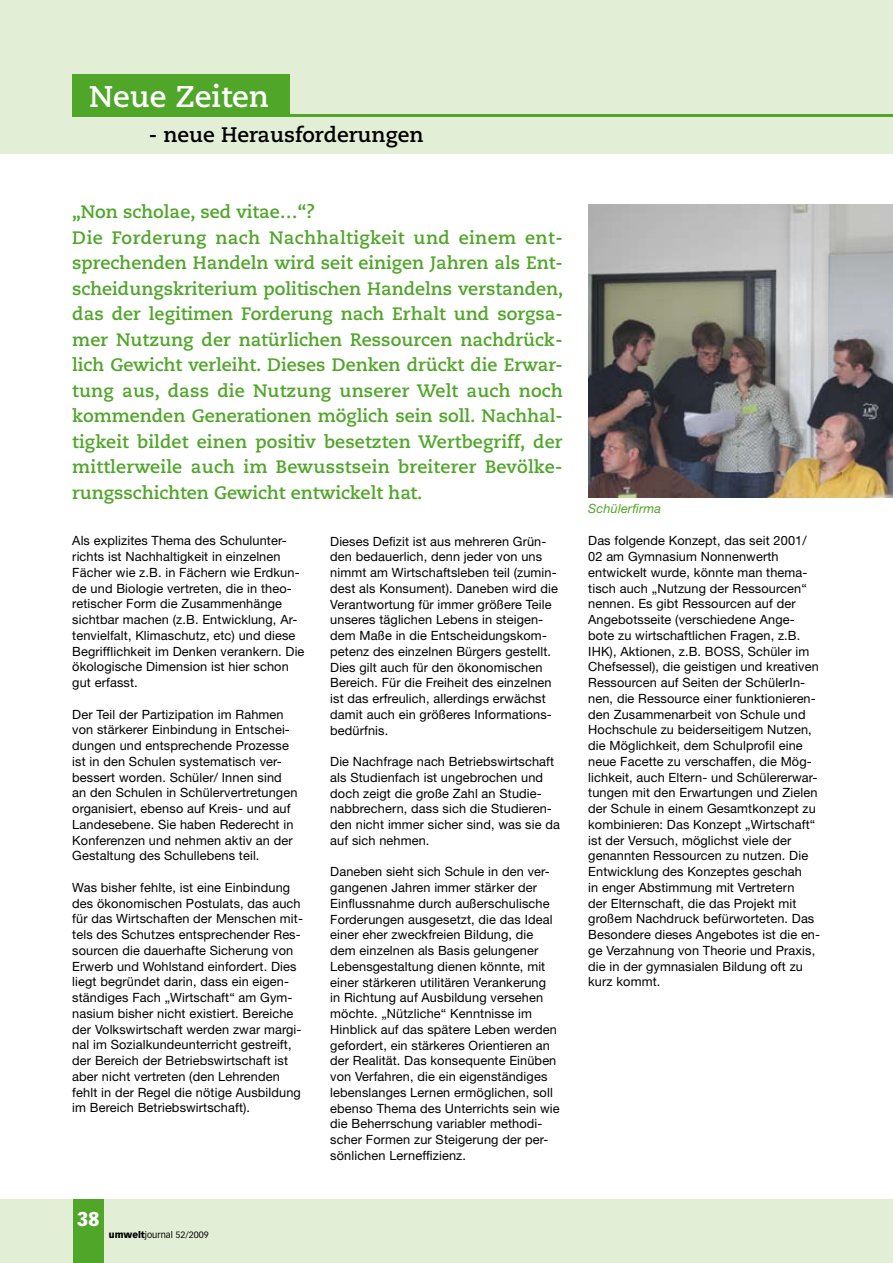
<style>
.page{position:relative;width:893px;height:1263px;background:#fff}
.page>*{position:absolute;margin:0;border:0;box-sizing:border-box;transform-origin:0 0}
.t1{font:700 30px "Caecilia";color:#fff}
.t2{font:700 21px "Caecilia";color:#000}
.t3{font:900 19.5px "Vectora LH";color:#fff}
.t4{font:700 18px/25.5px "Caecilia";color:#50a629}
.t5{font:12.75px/15.8px "Helvetica Neue";letter-spacing:.01em;color:#000}
.t6{font:italic 12.75px "Helvetica Neue";letter-spacing:.01em;color:#50a629}
.t7{font:9px "Vectora LH";color:#000}
.s1{font-weight:900}
</style>
<div class="page">
<div style="left:0;top:1199px;width:893px;height:64px;background:#e3eed7"></div>
<div style="left:0;top:0;width:893px;height:153px;background:#e3eed7"></div>
<div style="left:73px;top:1199px;width:30px;height:64px;background:#50a629"></div>
<hr style="left:72px;top:114px;width:821px;height:3px;background:#50a629">
<div style="left:72px;top:74px;width:218px;height:43px;background:#50a629"></div>
<img style="left:588px;top:204px;width:305px;height:293px">
<h1 class="t1" style="left:89px;top:79px;width:181px">Neue Zeiten</h1>
<h2 class="t2" style="left:149px;top:122px;width:276px">- neue Herausforderungen</h2>
<p class="t4" style="left:72px;top:199px;width:493px">„Non scholae, sed vitae…“?<br>Die Forderung nach Nachhaltigkeit und einem ent&shy;sprechenden Handeln wird seit einigen Jahren als Ent&shy;scheidungskriterium politischen Handelns verstanden, das der legitimen Forderung nach Erhalt und sorgsa&shy;mer Nutzung der natürlichen Ressourcen nachdrück&shy;lich Gewicht verleiht. Dieses Denken drückt die Erwar&shy;tung aus, dass die Nutzung unserer Welt auch noch kommenden Generationen möglich sein soll. Nachhal&shy;tigkeit bildet einen positiv besetzten Wertbegriff, der mittlerweile auch im Bewusstsein breiterer Bevölke&shy;rungsschichten Gewicht entwickelt hat.</p>
<p class="t5" style="left:330px;top:533px;width:229px">Dieses Defizit ist aus mehreren Grün&shy;den bedauerlich, denn jeder von uns nimmt am Wirtschaftsleben teil (zumin&shy;dest als Konsument). Daneben wird die Verantwortung für immer größere Teile unseres täglichen Lebens in steigen&shy;dem Maße in die Entscheidungskom&shy;petenz des einzelnen Bürgers gestellt.<br>Dies gilt auch für den ökonomischen Bereich. Für die Freiheit des einzelnen ist das erfreulich, allerdings erwächst damit auch ein größeres Informations&shy;bedürfnis.</p>
<p class="t5" style="left:330px;top:753px;width:231px">Die Nachfrage nach Betriebswirtschaft als Studienfach ist ungebrochen und doch zeigt die große Zahl an Studie&shy;nabbrechern, dass sich die Studieren&shy;den nicht immer sicher sind, was sie da auf sich nehmen.</p>
<p class="t5" style="left:330px;top:864px;width:231px">Daneben sieht sich Schule in den ver&shy;gangenen Jahren immer stärker der Einflussnahme durch außerschulische Forderungen ausgesetzt, die das Ideal einer eher zweckfreien Bildung, die dem einzelnen als Basis gelungener Lebensgestaltung dienen könnte, mit einer stärkeren utilitären Verankerung<br>in Richtung auf Ausbildung versehen möchte. „Nützliche“ Kenntnisse im Hinblick auf das spätere Leben werden gefordert, ein stärkeres Orientieren an der Realität. Das konsequente Einüben von Verfahren, die ein eigenständiges lebenslanges Lernen ermöglichen, soll ebenso Thema des Unterrichts sein wie die Beherrschung variabler methodi&shy;scher Formen zur Steigerung der per&shy;sönlichen Lerneffizienz.</p>
<p class="t5" style="left:72px;top:533px;width:234px">Als explizites Thema des Schulunter&shy;richts ist Nachhaltigkeit in einzelnen Fächer wie z.B. in Fächern wie Erdkun&shy;de und Biologie vertreten, die in theo&shy;retischer Form die Zusammenhänge sichtbar machen (z.B. Entwicklung, Ar&shy;tenvielfalt, Klimaschutz, etc) und diese Begrifflichkeit im Denken verankern. Die ökologische Dimension ist hier schon gut erfasst.</p>
<p class="t5" style="left:72px;top:706px;width:227px">Der Teil der Partizipation im Rahmen von stärkerer Einbindung in Entschei&shy;dungen und entsprechende Prozesse ist in den Schulen systematisch ver&shy;bessert worden. Schüler/ Innen sind an den Schulen in Schülervertretungen organisiert, ebenso auf Kreis- und auf Landesebene. Sie haben Rederecht in Konferenzen und nehmen aktiv an der Gestaltung des Schullebens teil.</p>
<p class="t5" style="left:72px;top:879px;width:232px">Was bisher fehlte, ist eine Einbindung des ökonomischen Postulats, das auch für das Wirtschaften der Menschen mit&shy;tels des Schutzes entsprechender Res&shy;sourcen die dauerhafte Sicherung von Erwerb und Wohlstand einfordert. Dies liegt begründet darin, dass ein eigen&shy;ständiges Fach „Wirtschaft“ am Gym&shy;nasium bisher nicht existiert. Bereiche der Volkswirtschaft werden zwar margi&shy;nal im Sozialkundeunterricht gestreift, der Bereich der Betriebswirtschaft ist aber nicht vertreten (den Lehrenden fehlt in der Regel die nötige Ausbildung im Bereich Betriebswirtschaft).</p>
<h3 class="t3" style="left:77px;top:1206px;width:25px">38</h3>
<p class="t7" style="left:109px;top:1229px;width:101px"><span class="s1">umwelt</span>journal 52/2009</p>
<p class="t6" style="left:588px;top:501px;width:75px">Schülerfirma</p>
<p class="t5" style="left:588px;top:533px;width:233px">Das folgende Konzept, das seit 2001/ 02 am Gymnasium Nonnenwerth entwickelt wurde, könnte man thema&shy;tisch auch „Nutzung der Ressourcen“ nennen. Es gibt Ressourcen auf der Angebotsseite (verschiedene Ange&shy;bote zu wirtschaftlichen Fragen, z.B.<br>IHK), Aktionen, z.B. BOSS, Schüler im Chefsessel), die geistigen und kreativen Ressourcen auf Seiten der SchülerIn&shy;nen, die Ressource einer funktionieren&shy;den Zusammenarbeit von Schule und Hochschule zu beiderseitigem Nutzen, die Möglichkeit, dem Schulprofil eine neue Facette zu verschaffen, die Mög&shy;lichkeit, auch Eltern- und Schülererwar&shy;tungen mit den Erwartungen und Zielen der Schule in einem Gesamtkonzept zu kombinieren: Das Konzept „Wirtschaft“ ist der Versuch, möglichst viele der genannten Ressourcen zu nutzen. Die Entwicklung des Konzeptes geschah<br>in enger Abstimmung mit Vertretern<br>der Elternschaft, die das Projekt mit großem Nachdruck befürworteten. Das Besondere dieses Angebotes ist die en&shy;ge Verzahnung von Theorie und Praxis, die in der gymnasialen Bildung oft zu kurz kommt.</p>
</div>
